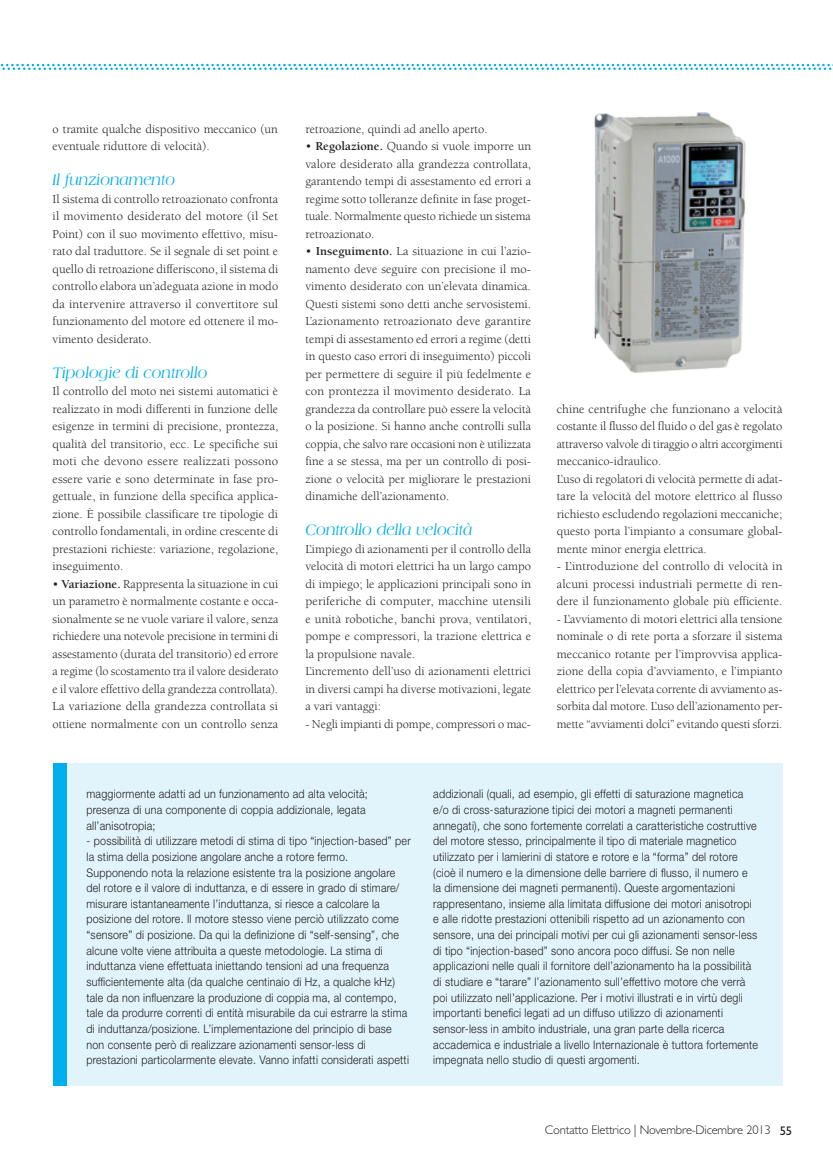
<style>
.page{position:relative;width:833px;height:1170px;background:#fff}
.page>*{position:absolute;margin:0;border:0;box-sizing:border-box;transform-origin:0 0}
.t1{font:italic 16.25px "Americana Std";color:#00aeef;scale:.9 1}
.t2{font:12.5px/17.5px "Berkeley Std";color:#231f20;text-align:justify}
.t3{font:300 12.5px "Gill Sans Std";letter-spacing:-.015em;color:#231f20}
.t4{font:300 11.88px/15.6px "Helvetica Neue LT Std";letter-spacing:.02em;color:#231f20;scale:.9 1}
.s1{font-weight:700}
.s2{font-weight:400}
</style>
<div class="page">
<svg style="left:0;top:64px;width:833px;height:6px"></svg>
<div style="left:55px;top:762px;width:728px;height:322px;background:#e1f4fc"></div>
<div style="left:53px;top:762px;width:14px;height:322px;background:#00aeef"></div>
<img style="left:581px;top:63px;width:186px;height:310px">
<p class="t2" style="left:53px;top:120px;width:227px">o tramite qualche dispositivo meccanico (un eventuale riduttore di velocità).</p>
<h1 class="t1" style="left:53px;top:170px;width:138px">Il funzionamento</h1>
<p class="t2" style="left:53px;top:190px;width:227px">Il sistema di controllo retroazionato confronta il movimento desiderato del motore (il Set Point) con il suo movimento effettivo, misu&shy;rato dal traduttore. Se il segnale di set point e quello di retroazione differiscono, il sistema di controllo elabora un’adeguata azione in modo da intervenire attraverso il convertitore sul funzionamento del motore ed ottenere il mo&shy;vimento desiderato.</p>
<h1 class="t1" style="left:53px;top:363px;width:174px">Tipologie di controllo</h1>
<p class="t2" style="left:53px;top:383px;width:227px">Il controllo del moto nei sistemi automatici è realizzato in modi differenti in funzione delle esigenze in termini di precisione, prontezza, qualità del transitorio, ecc. Le specifiche sui moti che devono essere realizzati possono essere varie e sono determinate in fase pro&shy;gettuale, in funzione della specifica applica&shy;zione. È possibile classificare tre tipologie di controllo fondamentali, in ordine crescente di prestazioni richieste: variazione, regolazione, inseguimento.</p>
<p class="t2" style="left:53px;top:575px;width:227px">• <span class="s1">Variazione.</span> Rappresenta la situazione in cui un parametro è normalmente costante e occa&shy;sionalmente se ne vuole variare il valore, senza richiedere una notevole precisione in termini di assestamento (durata del transitorio) ed errore a regime (lo scostamento tra il valore desiderato e il valore effettivo della grandezza controllata).<br>La variazione della grandezza controllata si ottiene normalmente con un controllo senza</p>
<p class="t2" style="left:305px;top:120px;width:184px">retroazione, quindi ad anello aperto.</p>
<p class="t2" style="left:305px;top:138px;width:227px">• <span class="s1">Regolazione.</span> Quando si vuole imporre un valore desiderato alla grandezza controllata, garantendo tempi di assestamento ed errori a regime sotto tolleranze definite in fase proget&shy;tuale. Normalmente questo richiede un sistema retroazionato.</p>
<p class="t2" style="left:305px;top:243px;width:227px">• <span class="s1">Inseguimento.</span> La situazione in cui l’azio&shy;namento deve seguire con precisione il mo&shy;vimento desiderato con un’elevata dinamica.<br>Questi sistemi sono detti anche servosistemi.<br>L’azionamento retroazionato deve garantire tempi di assestamento ed errori a regime (detti in questo caso errori di inseguimento) piccoli per permettere di seguire il più fedelmente e con prontezza il movimento desiderato. La grandezza da controllare può essere la velocità o la posizione. Si hanno anche controlli sulla coppia, che salvo rare occasioni non è utilizzata fine a se stessa, ma per un controllo di posi&shy;zione o velocità per migliorare le prestazioni dinamiche dell’azionamento.</p>
<h1 class="t1" style="left:305px;top:520px;width:187px">Controllo della velocità</h1>
<p class="t2" style="left:305px;top:540px;width:227px;text-align:left">L’impiego di azionamenti per il controllo della velocità di motori elettrici ha un largo campo di impiego; le applicazioni principali sono in periferiche di computer, macchine utensili e unità robotiche, banchi prova, ventilatori, pompe e compressori, la trazione elettrica e la propulsione navale.<br>L’incremento dell’uso di azionamenti elettrici in diversi campi ha diverse motivazioni, legate a vari vantaggi:</p>
<p class="t2" style="left:305px;top:715px;width:227px">- Negli impianti di pompe, compressori o mac-</p>
<p class="t2" style="left:557px;top:400px;width:227px;text-align:left">chine centrifughe che funzionano a velocità costante il flusso del fluido o del gas è regolato attraverso valvole di tiraggio o altri accorgimenti meccanico-idraulico.<br>L’uso di regolatori di velocità permette di adat&shy;tare la velocità del motore elettrico al flusso richiesto escludendo regolazioni meccaniche; questo porta l’impianto a consumare global&shy;mente minor energia elettrica.</p>
<p class="t2" style="left:557px;top:558px;width:227px">- L’introduzione del controllo di velocità in alcuni processi industriali permette di ren&shy;dere il funzionamento globale più efficiente.</p>
<p class="t2" style="left:557px;top:610px;width:227px">- L’avviamento di motori elettrici alla tensione nominale o di rete porta a sforzare il sistema meccanico rotante per l’improvvisa applica&shy;zione della copia d’avviamento, e l’impianto elettrico per l’elevata corrente di avviamento as&shy;sorbita dal motore. L’uso dell’azionamento per&shy;mette “avviamenti dolci” evitando questi sforzi.</p>
<p class="t4" style="left:86px;top:786px;width:314px">maggiormente adatti ad un funzionamento ad alta velocità; presenza di una componente di coppia addizionale, legata all’anisotropia;</p>
<p class="t4" style="left:86px;top:832px;width:362px">- possibilità di utilizzare metodi di stima di tipo “injection-based” per la stima della posizione angolare anche a rotore fermo.<br>Supponendo nota la relazione esistente tra la posizione angolare del rotore e il valore di induttanza, e di essere in grado di stimare/ misurare istantaneamente l’induttanza, si riesce a calcolare la posizione del rotore. Il motore stesso viene perciò utilizzato come “sensore” di posizione. Da qui la definizione di “self-sensing”, che alcune volte viene attribuita a queste metodologie. La stima di induttanza viene effettuata iniettando tensioni ad una frequenza sufficientemente alta (da qualche centinaio di Hz, a qualche kHz) tale da non influenzare la produzione di coppia ma, al contempo, tale da produrre correnti di entità misurabile da cui estrarre la stima di induttanza/posizione. L’implementazione del principio di base non consente però di realizzare azionamenti sensor-less di prestazioni particolarmente elevate. Vanno infatti considerati aspetti</p>
<p class="t4" style="left:433px;top:786px;width:362px">addizionali (quali, ad esempio, gli effetti di saturazione magnetica e/o di cross-saturazione tipici dei motori a magneti permanenti annegati), che sono fortemente correlati a caratteristiche costruttive del motore stesso, principalmente il tipo di materiale magnetico utilizzato per i lamierini di statore e rotore e la “forma” del rotore (cioè il numero e la dimensione delle barriere di flusso, il numero e la dimensione dei magneti permanenti). Queste argomentazioni rappresentano, insieme alla limitata diffusione dei motori anisotropi e alle ridotte prestazioni ottenibili rispetto ad un azionamento con sensore, una dei principali motivi per cui gli azionamenti sensor-less di tipo “injection-based” sono ancora poco diffusi. Se non nelle applicazioni nelle quali il fornitore dell’azionamento ha la possibilità di studiare e “tarare” l’azionamento sull’effettivo motore che verrà poi utilizzato nell’applicazione. Per i motivi illustrati e in virtù degli importanti benefici legati ad un diffuso utilizzo di azionamenti sensor-less in ambito industriale, una gran parte della ricerca accademica e industriale a livello Internazionale è tuttora fortemente impegnata nello studio di questi argomenti.</p>
<p class="t3" style="left:545px;top:1122px;width:249px">Contatto Elettrico | Novembre-Dicembre 2013 <span class="s2">55</span></p>
</div>
